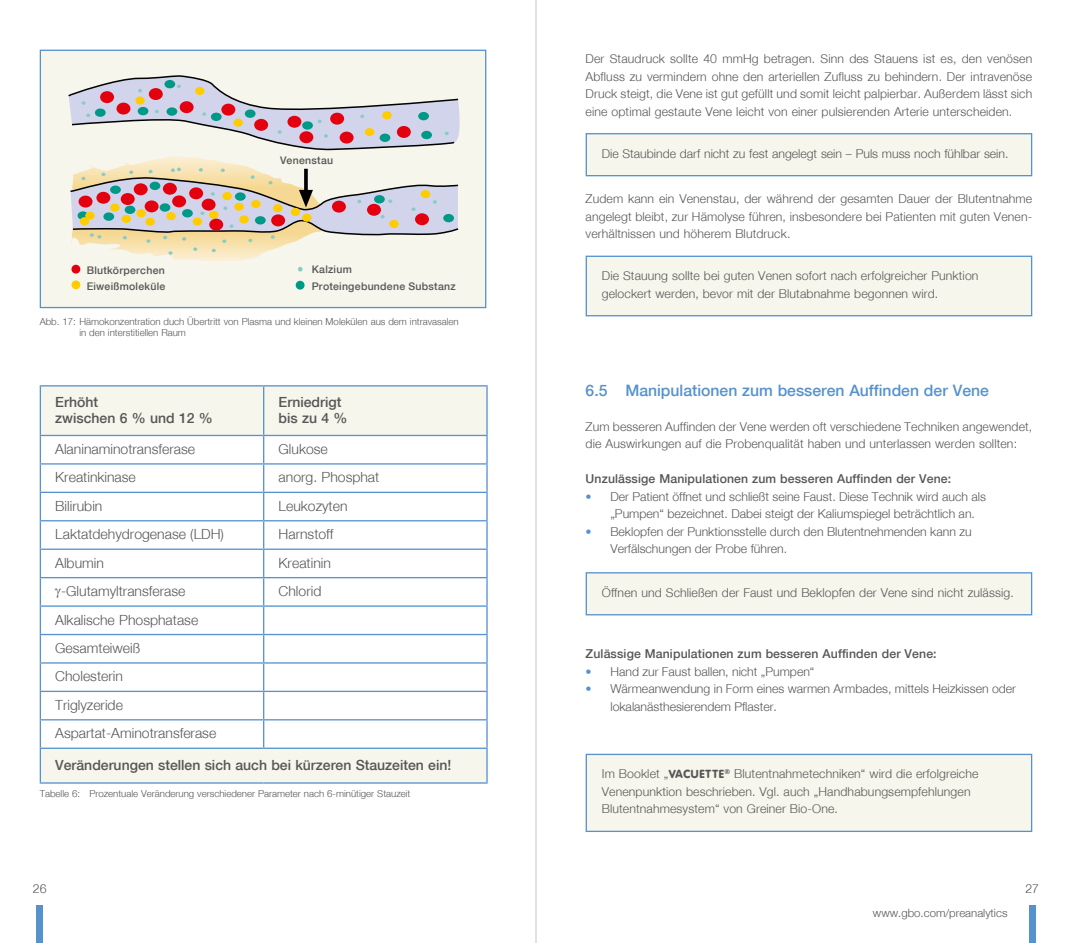
<style>
.page{position:relative;width:1072px;height:943px;background:#fff}
.page>*{position:absolute;margin:0;border:0;box-sizing:border-box;transform-origin:0 0}
.t1{font:15.75px "Helvneumed";color:#5592ce}
.t2{font:14px/28.3px "Helvneulig";color:#565656}
.t3{font:14px/15.8px "Helvneumed";color:#565656}
.t4{font:12.25px/17.5px "Helvneulig";letter-spacing:.01em;color:#565656}
.t5{font:12.25px "Helvneumed";letter-spacing:.01em;color:#565656}
.t6{font:11.38px "Helvneulig";color:#565656}
.t7{font:10.5px/16.1px "Helvneumed";letter-spacing:.025em;color:#565656}
.t8{font:9.62px/10.5px "Helvneulig";color:#565656}
.s1{font-family:"Helvneumed";color:#5592ce}
.s2{font-family:"VAG Round"}
</style>
<div class="page">
<div style="left:37px;top:905px;width:6px;height:38px;background:#5592ce"></div>
<div style="left:1029px;top:905px;width:6px;height:38px;background:#5592ce"></div>
<svg style="left:41px;top:386px;width:445px;height:396px"></svg>
<hr style="left:263px;top:386px;width:1px;height:49px;background:#5592ce">
<hr style="left:40px;top:463px;width:224px;height:1px;background:#5592ce">
<hr style="left:264px;top:463px;width:223px;height:1px;background:#5592ce">
<hr style="left:40px;top:491px;width:224px;height:2px;background:#5592ce">
<hr style="left:264px;top:491px;width:223px;height:2px;background:#5592ce">
<hr style="left:40px;top:520px;width:224px;height:1px;background:#5592ce">
<hr style="left:264px;top:520px;width:223px;height:1px;background:#5592ce">
<hr style="left:40px;top:548px;width:224px;height:2px;background:#5592ce">
<hr style="left:264px;top:548px;width:223px;height:2px;background:#5592ce">
<hr style="left:40px;top:577px;width:224px;height:1px;background:#5592ce">
<hr style="left:264px;top:577px;width:223px;height:1px;background:#5592ce">
<hr style="left:40px;top:605px;width:224px;height:1px;background:#5592ce">
<hr style="left:264px;top:605px;width:223px;height:1px;background:#5592ce">
<hr style="left:40px;top:634px;width:224px;height:1px;background:#5592ce">
<hr style="left:264px;top:634px;width:223px;height:1px;background:#5592ce">
<hr style="left:40px;top:662px;width:224px;height:1px;background:#5592ce">
<hr style="left:264px;top:662px;width:223px;height:1px;background:#5592ce">
<hr style="left:40px;top:690px;width:224px;height:2px;background:#5592ce">
<hr style="left:264px;top:690px;width:223px;height:2px;background:#5592ce">
<hr style="left:40px;top:719px;width:224px;height:1px;background:#5592ce">
<hr style="left:264px;top:719px;width:223px;height:1px;background:#5592ce">
<hr style="left:40px;top:747px;width:224px;height:2px;background:#5592ce">
<hr style="left:264px;top:747px;width:223px;height:2px;background:#5592ce">
<svg style="left:263px;top:436px;width:1px;height:311px"></svg>
<hr style="left:40px;top:385px;width:224px;height:1px;background:#5592ce">
<hr style="left:40px;top:386px;width:1px;height:49px;background:#5592ce">
<hr style="left:264px;top:385px;width:223px;height:1px;background:#5592ce">
<hr style="left:486px;top:386px;width:1px;height:49px;background:#5592ce">
<hr style="left:40px;top:435px;width:224px;height:1px;background:#5592ce">
<hr style="left:264px;top:435px;width:223px;height:1px;background:#5592ce">
<svg style="left:40px;top:436px;width:1px;height:311px"></svg>
<svg style="left:486px;top:436px;width:1px;height:311px"></svg>
<hr style="left:40px;top:749px;width:1px;height:33px;background:#5592ce">
<hr style="left:486px;top:749px;width:1px;height:33px;background:#5592ce">
<hr style="left:40px;top:782px;width:224px;height:1px;background:#5592ce">
<hr style="left:264px;top:782px;width:223px;height:1px;background:#5592ce">
<div style="left:40px;top:50px;width:445px;height:257px;background:#f6f6ec"></div>
<div style="left:71px;top:265px;width:9px;height:8px;background:#e3000f;border-radius:50%"></div>
<div style="left:71px;top:280px;width:9px;height:9px;background:#fc0;border-radius:50%"></div>
<svg style="left:298px;top:267px;width:4px;height:4px"></svg>
<div style="left:296px;top:281px;width:8px;height:8px;background:#098;border-radius:50%"></div>
<svg style="left:68px;top:75px;width:391px;height:75px"></svg>
<hr style="left:71px;top:157px;width:253px;height:1px;background:#fbefd6">
<hr style="left:71px;top:158px;width:253px;height:1px;background:#fbeed3">
<hr style="left:71px;top:159px;width:253px;height:2px;background:#fbedcf">
<hr style="left:71px;top:161px;width:253px;height:1px;background:#faeccc">
<hr style="left:71px;top:162px;width:253px;height:2px;background:#faebc9">
<hr style="left:71px;top:164px;width:253px;height:1px;background:#faeac6">
<hr style="left:71px;top:165px;width:253px;height:2px;background:#fae9c3">
<hr style="left:71px;top:167px;width:253px;height:1px;background:#f9e7bf">
<hr style="left:71px;top:255px;width:250px;height:2px;background:#faebca">
<hr style="left:71px;top:257px;width:250px;height:1px;background:#faedce">
<hr style="left:71px;top:259px;width:250px;height:1px;background:#fbeed2">
<hr style="left:71px;top:260px;width:250px;height:1px;background:#fbefd6">
<svg style="left:70px;top:168px;width:389px;height:87px"></svg>
<div style="left:40px;top:50px;width:446px;height:258px;border:1px solid #5592ce"></div>
<div style="left:586px;top:134px;width:445px;height:42px;background:#f6f6ec"></div>
<div style="left:585px;top:133px;width:447px;height:43px;border:1px solid #5592ce"></div>
<div style="left:586px;top:256px;width:445px;height:60px;background:#f6f6ec"></div>
<div style="left:585px;top:256px;width:447px;height:60px;border:1px solid #5592ce"></div>
<div style="left:586px;top:573px;width:445px;height:41px;background:#f6f6ec"></div>
<div style="left:585px;top:572px;width:447px;height:43px;border:1px solid #5592ce"></div>
<div style="left:586px;top:754px;width:445px;height:77px;background:#f6f6ec"></div>
<div style="left:585px;top:753px;width:447px;height:79px;border:1px solid #5592ce"></div>
<hr style="left:535px;top:0;width:1px;height:943px;background:#c5c6c6">
<svg style="left:55px;top:588px;width:6px;height:10px"></svg>
<p class="t7" style="left:87px;top:262px;width:80px">Blutkörperchen<br>Eiweißmoleküle</p>
<p class="t7" style="left:280px;top:152px;width:54px">Venenstau</p>
<p class="t7" style="left:312px;top:261px;width:42px">Kalzium</p>
<p class="t7" style="left:312px;top:278px;width:145px">Proteingebundene Substanz</p>
<p class="t8" style="left:79px;top:316px;width:381px;text-indent:-40px">Abb. 17: Hämokonzentration duch Übertritt von Plasma und kleinen Molekülen aus dem intravasalen in den interstitiellen Raum</p>
<p class="t3" style="left:55px;top:394px;width:159px">Erhöht<br>zwischen 6 % und 12 %</p>
<p class="t3" style="left:278px;top:394px;width:70px">Erniedrigt bis zu 4 %</p>
<p class="t2" style="left:55px;top:434px;width:141px">Alaninaminotransferase</p>
<p class="t2" style="left:278px;top:434px;width:51px">Glukose</p>
<p class="t2" style="left:55px;top:463px;width:82px">Kreatinkinase</p>
<p class="t2" style="left:278px;top:463px;width:102px">anorg. Phosphat</p>
<p class="t2" style="left:55px;top:491px;width:49px">Bilirubin</p>
<p class="t2" style="left:278px;top:491px;width:70px">Leukozyten</p>
<p class="t2" style="left:55px;top:520px;width:170px">Laktatdehydrogenase (LDH)</p>
<p class="t2" style="left:278px;top:520px;width:56px">Harnstoff</p>
<p class="t2" style="left:55px;top:548px;width:50px">Albumin</p>
<p class="t2" style="left:278px;top:548px;width:54px">Kreatinin</p>
<p class="t2" style="left:61px;top:576px;width:126px">-Glutamyltransferase</p>
<p class="t2" style="left:278px;top:576px;width:44px">Chlorid</p>
<p class="t2" style="left:55px;top:605px;width:163px">Alkalische Phosphatase<br>Gesamteiweiß<br>Cholesterin<br>Triglyzeride<br>Aspartat-Aminotransferase</p>
<p class="t3" style="left:55px;top:756px;width:397px">Veränderungen stellen sich auch bei kürzeren Stauzeiten ein!</p>
<p class="t8" style="left:40px;top:788px;width:372px">Tabelle 6: Prozentuale Veränderung verschiedener Parameter nach 6-minütiger Stauzeit</p>
<p class="t4" style="left:585px;top:50px;width:448px;text-align:justify">Der Staudruck sollte 40 mmHg betragen. Sinn des Stauens ist es, den venösen Abfluss zu vermindern ohne den arteriellen Zufluss zu behindern. Der intravenöse Druck steigt, die Vene ist gut gefüllt und somit leicht palpierbar. Außerdem lässt sich eine optimal gestaute Vene leicht von einer pulsierenden Arterie unterscheiden.</p>
<p class="t4" style="left:602px;top:144px;width:408px">Die Staubinde darf nicht zu fest angelegt sein – Puls muss noch fühlbar sein.</p>
<p class="t4" style="left:585px;top:190px;width:448px;text-align:justify">Zudem kann ein Venenstau, der während der gesamten Dauer der Blutentnahme angelegt bleibt, zur Hämolyse führen, insbesondere bei Patienten mit guten Venen&shy;verhältnissen und höherem Blutdruck.</p>
<p class="t4" style="left:602px;top:267px;width:378px">Die Stauung sollte bei guten Venen sofort nach erfolgreicher Punktion gelockert werden, bevor mit der Blutabnahme begonnen wird.</p>
<p class="t1" style="left:585px;top:381px;width:405px">6.5 Manipulationen zum besseren Auffinden der Vene</p>
<p class="t4" style="left:585px;top:417px;width:448px">Zum besseren Auffinden der Vene werden oft verschiedene Techniken angewendet, die Auswirkungen auf die Probenqualität haben und unterlassen werden sollten:</p>
<p class="t5" style="left:585px;top:471px;width:367px">Unzulässige Manipulationen zum besseren Auffinden der Vene:</p>
<p class="t4" style="left:610px;top:487px;width:377px;text-indent:-25px"><span class="s1">•</span> Der Patient öffnet und schließt seine Faust. Diese Technik wird auch als „Pumpen“ bezeichnet. Dabei steigt der Kaliumspiegel beträchtlich an.</p>
<p class="t4" style="left:610px;top:522px;width:362px;text-indent:-25px"><span class="s1">•</span> Beklopfen der Punktionsstelle durch den Blutentnehmenden kann zu<br>Verfälschungen der Probe führen.</p>
<p class="t4" style="left:602px;top:583px;width:413px">Öffnen und Schließen der Faust und Beklopfen der Vene sind nicht zulässig.</p>
<p class="t5" style="left:585px;top:646px;width:352px">Zulässige Manipulationen zum besseren Auffinden der Vene:</p>
<p class="t4" style="left:585px;top:662px;width:230px"><span class="s1">•</span> Hand zur Faust ballen, nicht „Pumpen“</p>
<p class="t4" style="left:610px;top:680px;width:407px;text-indent:-25px"><span class="s1">•</span> Wärmeanwendung in Form eines warmen Armbades, mittels Heizkissen oder lokalanästhesierendem Pflaster.</p>
<p class="t4" style="left:602px;top:765px;width:378px">Im Booklet „<span class="s2">VACUETTE</span><sup>®</sup> Blutentnahmetechniken“ wird die erfolgreiche<br>Venenpunktion beschrieben. Vgl. auch „Handhabungsempfehlungen<br>Blutentnahmesystem“ von Greiner Bio-One.</p>
<p class="t4" style="left:33px;top:879px;width:15px">26</p>
<p class="t4" style="left:1025px;top:879px;width:15px">27</p>
<p class="t6" style="left:873px;top:905px;width:136px">www.gbo.com/preanalytics</p>
</div>
